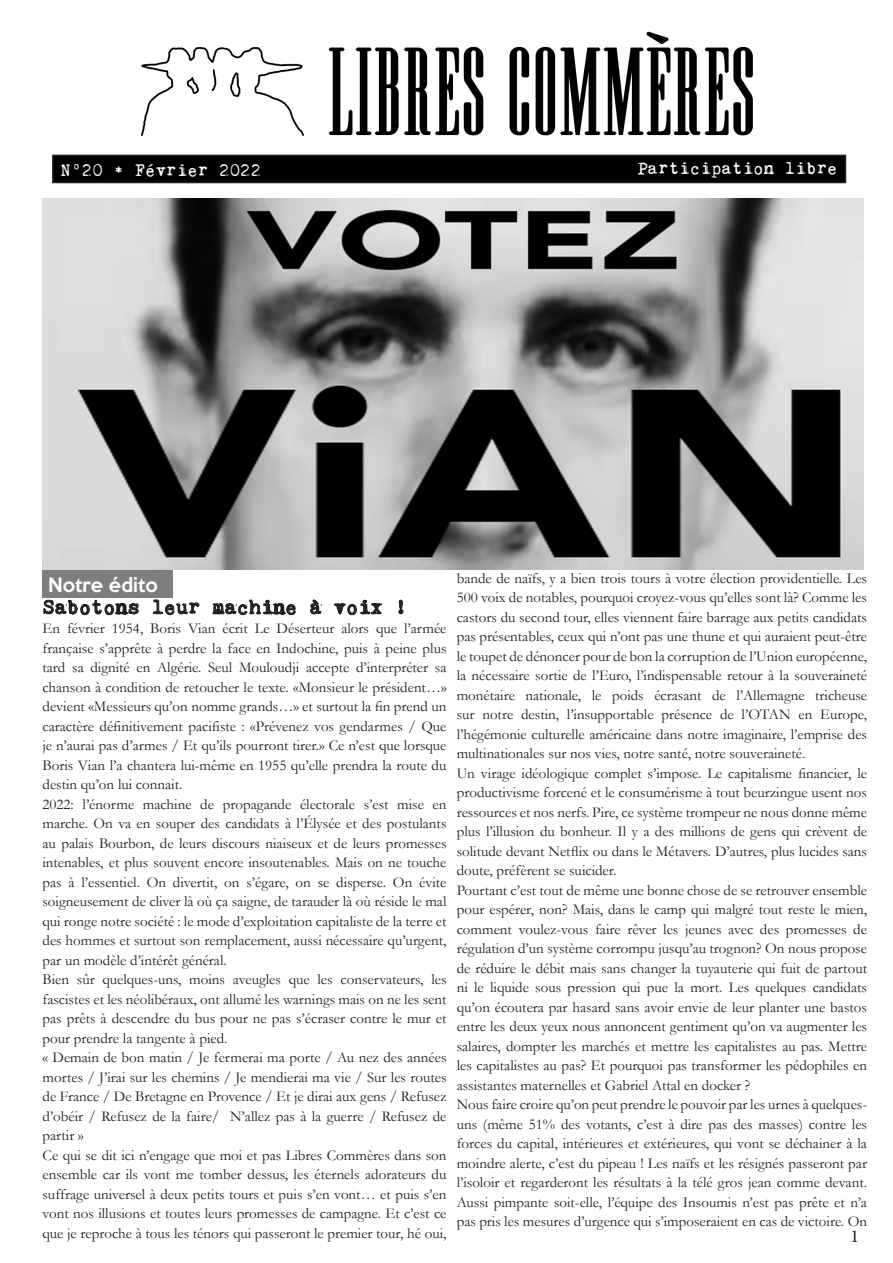
<style>
.page{position:relative;width:893px;height:1263px;background:#fff}
.page>*{position:absolute;margin:0;border:0;box-sizing:border-box;transform-origin:0 0}
.t1{font:20.7px "Kingthings Trypewriter 2";color:#231f20}
.t2{font:18px "Kingthings Trypewriter 2";color:#fff}
.t3{font:500 18px "Keep Calm";color:#fff}
.t4{font:18px "Minion Pro";color:#231f20}
.t5{font:15px/19.5px "Garamond";color:#231f20;text-align:justify}
</style>
<div class="page">
<img style="left:101px;top:31px;width:691px;height:124px">
<div style="left:53px;top:155px;width:792px;height:28px;background:#000001"></div>
<div style="left:52px;top:155px;width:794px;height:28px;border:2px solid #231f20"></div>
<img style="left:43px;top:198px;width:820px;height:372px">
<div style="left:43px;top:570px;width:130px;height:27px;background:#7f7e7e"></div>
<svg style="left:43px;top:597px;width:96px;height:18px"></svg>
<svg style="left:153px;top:599px;width:46px;height:16px"></svg>
<svg style="left:212px;top:599px;width:84px;height:16px"></svg>
<svg style="left:310px;top:599px;width:12px;height:15px"></svg>
<svg style="left:334px;top:600px;width:48px;height:15px"></svg>
<svg style="left:398px;top:599px;width:5px;height:15px"></svg>
<p class="t2" style="left:61px;top:160px;width:202px">N°20 • Février 2022</p>
<p class="t2" style="left:637px;top:159px;width:202px">Participation libre</p>
<p class="t3" style="left:48px;top:569px;width:111px">Notre édito</p>
<p class="t1" style="left:43px;top:596px;width:366px">Sabotons leur machine à voix !</p>
<p class="t5" style="left:43px;top:618px;width:405px">En février 1954, Boris Vian écrit Le Déserteur alors que l’armée française s’apprête à perdre la face en Indochine, puis à peine plus tard sa dignité en Algérie. Seul Mouloudji accepte d’interpréter sa chanson à condition de retoucher le texte. «Monsieur le président…» devient «Messieurs qu’on nomme grands…» et surtout la fin prend un caractère définitivement pacifiste : «Prévenez vos gendarmes / Que je n’aurai pas d’armes / Et qu’ils pourront tirer.» Ce n’est que lorsque Boris Vian l’a chantera lui-même en 1955 qu’elle prendra la route du destin qu’on lui connait.</p>
<p class="t5" style="left:43px;top:794px;width:405px">2022: l’énorme machine de propagande électorale s’est mise en marche. On va en souper des candidats à l’Élysée et des postulants au palais Bourbon, de leurs discours niaiseux et de leurs promesses intenables, et plus souvent encore insoutenables. Mais on ne touche pas à l’essentiel. On divertit, on s’égare, on se disperse. On évite soigneusement de cliver là où ça saigne, de tarauder là où réside le mal qui ronge notre société : le mode d’exploitation capitaliste de la terre et des hommes et surtout son remplacement, aussi nécessaire qu’urgent, par un modèle d’intérêt général.</p>
<p class="t5" style="left:43px;top:969px;width:405px">Bien sûr quelques-uns, moins aveugles que les conservateurs, les fascistes et les néolibéraux, ont allumé les warnings mais on ne les sent pas prêts à descendre du bus pour ne pas s’écraser contre le mur et pour prendre la tangente à pied.</p>
<p class="t5" style="left:43px;top:1047px;width:405px">« Demain de bon matin / Je fermerai ma porte / Au nez des années mortes / J’irai sur les chemins / Je mendierai ma vie / Sur les routes de France / De Bretagne en Provence / Et je dirai aux gens / Refusez d’obéir / Refusez de la faire/ N’allez pas à la guerre / Refusez de partir »</p>
<p class="t5" style="left:43px;top:1145px;width:405px">Ce qui se dit ici n’engage que moi et pas Libres Commères dans son ensemble car ils vont me tomber dessus, les éternels adorateurs du suffrage universel à deux petits tours et puis s’en vont… et puis s’en vont nos illusions et toutes leurs promesses de campagne. Et c’est ce que je reproche à tous les ténors qui passeront le premier tour, hé oui,</p>
<p class="t5" style="left:457px;top:568px;width:412px">bande de naïfs, y a bien trois tours à votre élection providentielle. Les 500 voix de notables, pourquoi croyez-vous qu’elles sont là? Comme les castors du second tour, elles viennent faire barrage aux petits candidats pas présentables, ceux qui n’ont pas une thune et qui auraient peut-être le toupet de dénoncer pour de bon la corruption de l’Union européenne, la nécessaire sortie de l’Euro, l’indispensable retour à la souveraineté monétaire nationale, le poids écrasant de l’Allemagne tricheuse sur notre destin, l’insupportable présence de l’OTAN en Europe, l’hégémonie culturelle américaine dans notre imaginaire, l’emprise des multinationales sur nos vies, notre santé, notre souveraineté.</p>
<p class="t5" style="left:457px;top:763px;width:412px">Un virage idéologique complet s’impose. Le capitalisme financier, le productivisme forcené et le consumérisme à tout beurzingue usent nos ressources et nos nerfs. Pire, ce système trompeur ne nous donne même plus l’illusion du bonheur. Il y a des millions de gens qui crèvent de solitude devant Netflix ou dans le Métavers. D’autres, plus lucides sans doute, préfèrent se suicider.</p>
<p class="t5" style="left:457px;top:880px;width:412px">Pourtant c’est tout de même une bonne chose de se retrouver ensemble pour espérer, non? Mais, dans le camp qui malgré tout reste le mien, comment voulez-vous faire rêver les jeunes avec des promesses de régulation d’un système corrompu jusqu’au trognon? On nous propose de réduire le débit mais sans changer la tuyauterie qui fuit de partout ni le liquide sous pression qui pue la mort. Les quelques candidats qu’on écoutera par hasard sans avoir envie de leur planter une bastos entre les deux yeux nous annoncent gentiment qu’on va augmenter les salaires, dompter les marchés et mettre les capitalistes au pas. Mettre les capitalistes au pas? Et pourquoi pas transformer les pédophiles en assistantes maternelles et Gabriel Attal en docker ?</p>
<p class="t5" style="left:457px;top:1094px;width:412px">Nous faire croire qu’on peut prendre le pouvoir par les urnes à quelques&shy;uns (même 51% des votants, c’est à dire pas des masses) contre les forces du capital, intérieures et extérieures, qui vont se déchainer à la moindre alerte, c’est du pipeau ! Les naïfs et les résignés passeront par l’isoloir et regarderont les résultats à la télé gros jean comme devant.<br>Aussi pimpante soit-elle, l’équipe des Insoumis n’est pas prête et n’a pas pris les mesures d’urgence qui s’imposeraient en cas de victoire. On</p>
<p class="t4" style="left:850px;top:1225px;width:10px">1</p>
</div>
